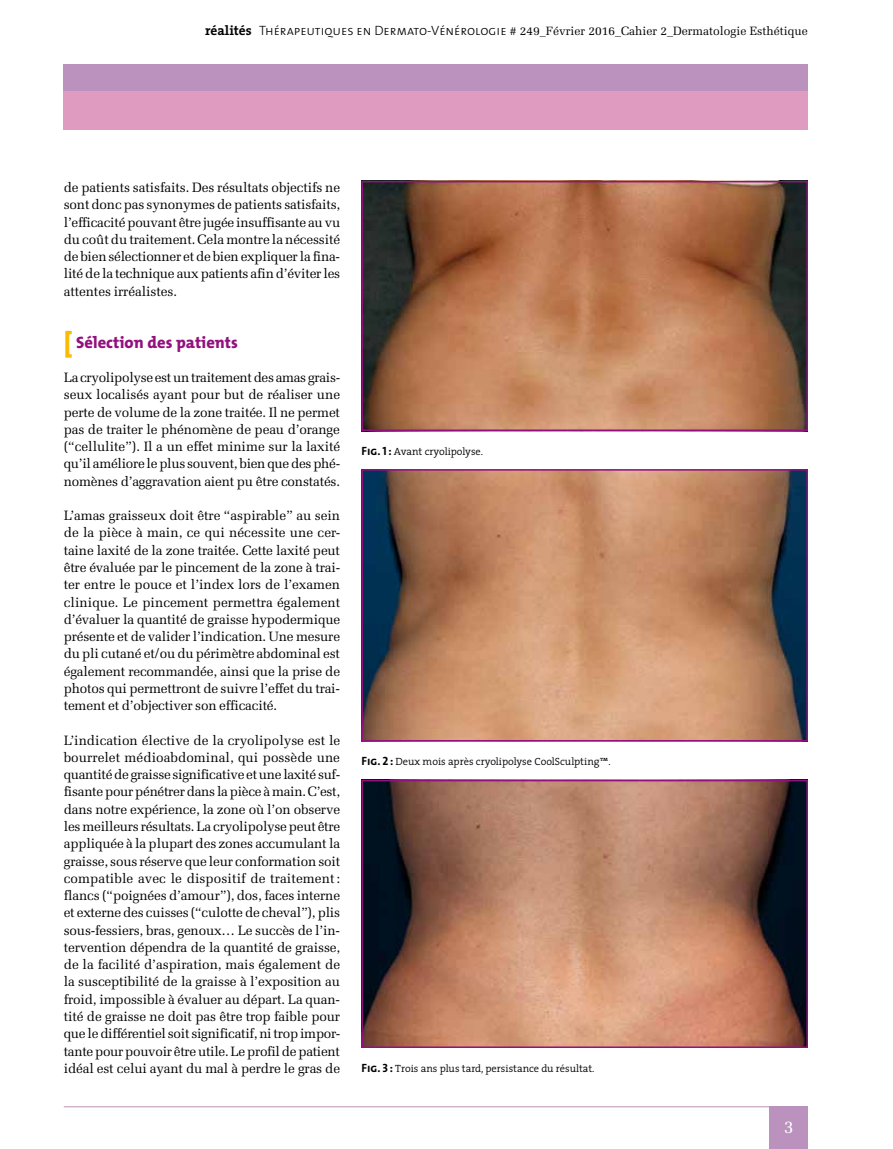
<style>
.page{position:relative;width:893px;height:1149px;background:#fff}
.page>*{position:absolute;margin:0;border:0;box-sizing:border-box;transform-origin:0 0}
.t1{font:18px "Melior";color:#fff}
.t2{font:800 16.5px "The Mix";color:#93117e}
.t3{font:13.5px/17.2px "Melior";letter-spacing:-.015em;color:#000;text-align:justify}
.t4{font:12px "Melior";color:#000}
.t5{font:300 10.5px "The Serif";color:#000}
.s1{font-family:"The Serif";font-weight:700;font-size:13.5px}
.s2{font-family:"The Sans Light Caps";font-size:13.5px}
.s3{font-size:27px;color:#fabb00}
.s4{font-family:"The Sans Bold Caps";font-weight:400;font-size:12px}
</style>
<div class="page">
<div style="left:64px;top:64px;width:744px;height:27px;background:#bb91bd"></div>
<div style="left:64px;top:91px;width:744px;height:39px;background:#e09bc0"></div>
<div style="left:770px;top:1106px;width:38px;height:42px;background:#bb91bd"></div>
<hr style="left:64px;top:1106px;width:744px;height:1px;background:#bb91bd">
<img style="left:364px;top:184px;width:441px;height:244px">
<div style="left:361px;top:181px;width:447px;height:250px;border:2px solid #93117e"></div>
<img style="left:364px;top:472px;width:441px;height:266px">
<div style="left:361px;top:469px;width:447px;height:272px;border:2px solid #93117e"></div>
<img style="left:364px;top:782px;width:441px;height:262px">
<div style="left:361px;top:779px;width:447px;height:268px;border:2px solid #93117e"></div>
<p class="t4" style="left:205px;top:24px;width:604px"><span class="s1">réalités</span> <span class="s2">Thérapeutiques en Dermato-Vénérologie</span> # 249_Février 2016_Cahier 2_Dermatologie Esthétique</p>
<p class="t3" style="left:64px;top:179px;width:278px">de patients satisfaits. Des résultats objectifs ne sont donc pas synonymes de patients satisfaits, l’efficacité pouvant être jugée insuffisante au vu du coût du traitement. Cela montre la nécessité de bien sélectionner et de bien expliquer la fina&shy;lité de la technique aux patients afin d’éviter les attentes irréalistes.</p>
<p class="t2" style="left:64px;top:328px;width:176px"><span class="s3">[</span> Sélection des patients</p>
<p class="t3" style="left:64px;top:369px;width:278px">La cryolipolyse est un traitement des amas grais&shy;seux localisés ayant pour but de réaliser une perte de volume de la zone traitée. Il ne permet pas de traiter le phénomène de peau d’orange (“cellulite”). Il a un effet minime sur la laxité qu’il améliore le plus souvent, bien que des phé&shy;nomènes d’aggravation aient pu être constatés.</p>
<p class="t3" style="left:64px;top:507px;width:278px">L’amas graisseux doit être “aspirable” au sein de la pièce à main, ce qui nécessite une cer&shy;taine laxité de la zone traitée. Cette laxité peut être évaluée par le pincement de la zone à trai&shy;ter entre le pouce et l’index lors de l’examen clinique. Le pincement permettra également d’évaluer la quantité de graisse hypodermique présente et de valider l’indication. Une mesure du pli cutané et/ou du périmètre abdominal est également recommandée, ainsi que la prise de photos qui permettront de suivre l’effet du trai&shy;tement et d’objectiver son efficacité.</p>
<p class="t3" style="left:64px;top:731px;width:278px">L’indication élective de la cryolipolyse est le bourrelet médioabdominal, qui possède une quantité de graisse significative et une laxité suf&shy;fisante pour pénétrer dans la pièce à main. C’est, dans notre expérience, la zone où l’on observe les meilleurs résultats. La cryolipolyse peut être appliquée à la plupart des zones accumulant la graisse, sous réserve que leur conformation soit compatible avec le dispositif de traitement: flancs (“poignées d’amour”), dos, faces interne et externe des cuisses (“culotte de cheval”), plis sous-fessiers, bras, genoux… Le succès de l’in&shy;tervention dépendra de la quantité de graisse, de la facilité d’aspiration, mais également de la susceptibilité de la graisse à l’exposition au froid, impossible à évaluer au départ. La quan&shy;tité de graisse ne doit pas être trop faible pour que le différentiel soit significatif, ni trop impor&shy;tante pour pouvoir être utile. Le profil de patient idéal est celui ayant du mal à perdre le gras de</p>
<p class="t5" style="left:361px;top:442px;width:123px"><span class="s4">Fig. 1:</span> Avant cryolipolyse.</p>
<p class="t5" style="left:361px;top:752px;width:251px"><span class="s4">Fig. 2 :</span> Deux mois après cryolipolyse CoolSculpting™.</p>
<p class="t5" style="left:361px;top:1059px;width:235px"><span class="s4">Fig. 3 :</span> Trois ans plus tard, persistance du résultat.</p>
<h1 class="t1" style="left:784px;top:1115px;width:12px">3</h1>
</div>
